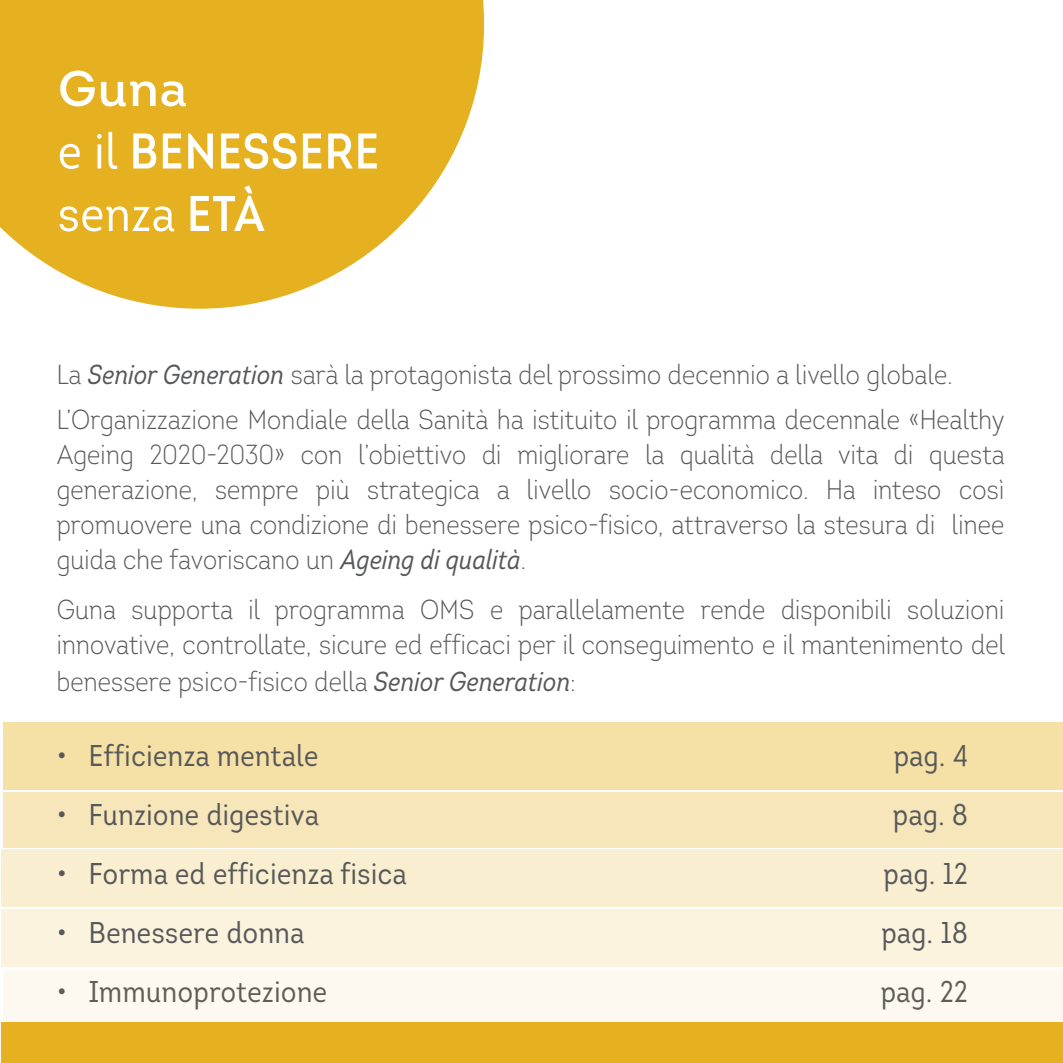
<style>
.page{position:relative;width:1063px;height:1063px;background:#fff}
.page>*{position:absolute;margin:0;border:0;box-sizing:border-box;transform-origin:0 0}
.t1{font:600 50px/62.5px "Intro Cond";letter-spacing:.02em;color:#fff}
.t2{font:50px "Intro";color:#fff}
.t3{font:30px "Intro Cond";letter-spacing:.02em;color:#57585a}
.t4{font:300 27.5px/35px "Intro Cond";letter-spacing:.01em;color:#57585a}
.s1{font-weight:400}
.s2{font-weight:400;font-style:italic}
</style>
<div class="page">
<div style="left:3px;top:723px;width:1060px;height:67px;background:#f5e0a6"></div>
<div style="left:3px;top:792px;width:1060px;height:55px;background:#f7e6b9"></div>
<div style="left:1px;top:849px;width:1062px;height:58px;background:#f9eed0"></div>
<div style="left:1px;top:909px;width:1062px;height:58px;background:#fbf3dd"></div>
<svg style="left:0;top:0;width:484px;height:309px;background:#e9bc41"></svg>
<div style="left:3px;top:970px;width:1060px;height:58px;background:#fdf9f0"></div>
<div style="left:1px;top:1022px;width:1062px;height:41px;background:#e6b120"></div>
<h1 class="t2" style="left:58px;top:57px;width:131px">Guna</h1>
<h1 class="t1" style="left:58px;top:120px;width:323px"><span class="s1">e il</span> BENESSERE <span class="s1">senza</span> ETÀ</h1>
<p class="t4" style="left:57px;top:351px;width:950px;line-height:45px">La <span class="s2">Senior Generation</span> sarà la protagonista del prossimo decennio a livello globale.<br>L’Organizzazione Mondiale della Sanità ha istituito il programma decennale «Healthy</p>
<p class="t4" style="left:57px;top:436px;width:949px;text-align:justify">Ageing 2020-2030» con l’obiettivo di migliorare la qualità della vita di questa generazione, sempre più strategica a livello socio-economico. Ha inteso così promuovere una condizione di benessere psico-fisico, attraverso la stesura di linee guida che favoriscano un <span class="s2">Ageing di qualità</span>.</p>
<p class="t4" style="left:57px;top:591px;width:950px">Guna supporta il programma OMS e parallelamente rende disponibili soluzioni innovative, controllate, sicure ed efficaci per il conseguimento e il mantenimento del</p>
<p class="t4" style="left:57px;top:664px;width:520px">benessere psico-fisico della <span class="s2">Senior Generation</span>:</p>
<p class="t3" style="left:57px;top:738px;width:263px">• Efficienza mentale</p>
<p class="t3" style="left:894px;top:738px;width:76px">pag. 4</p>
<p class="t3" style="left:57px;top:796px;width:264px">• Funzione digestiva</p>
<p class="t3" style="left:893px;top:796px;width:77px">pag. 8</p>
<p class="t3" style="left:57px;top:855px;width:352px">• Forma ed efficienza fisica</p>
<p class="t3" style="left:883px;top:855px;width:86px">pag. 12</p>
<p class="t3" style="left:57px;top:914px;width:249px">• Benessere donna</p>
<p class="t3" style="left:881px;top:914px;width:88px">pag. 18</p>
<p class="t3" style="left:57px;top:973px;width:272px">• Immunoprotezione</p>
<p class="t3" style="left:881px;top:973px;width:89px">pag. 22</p>
</div>
